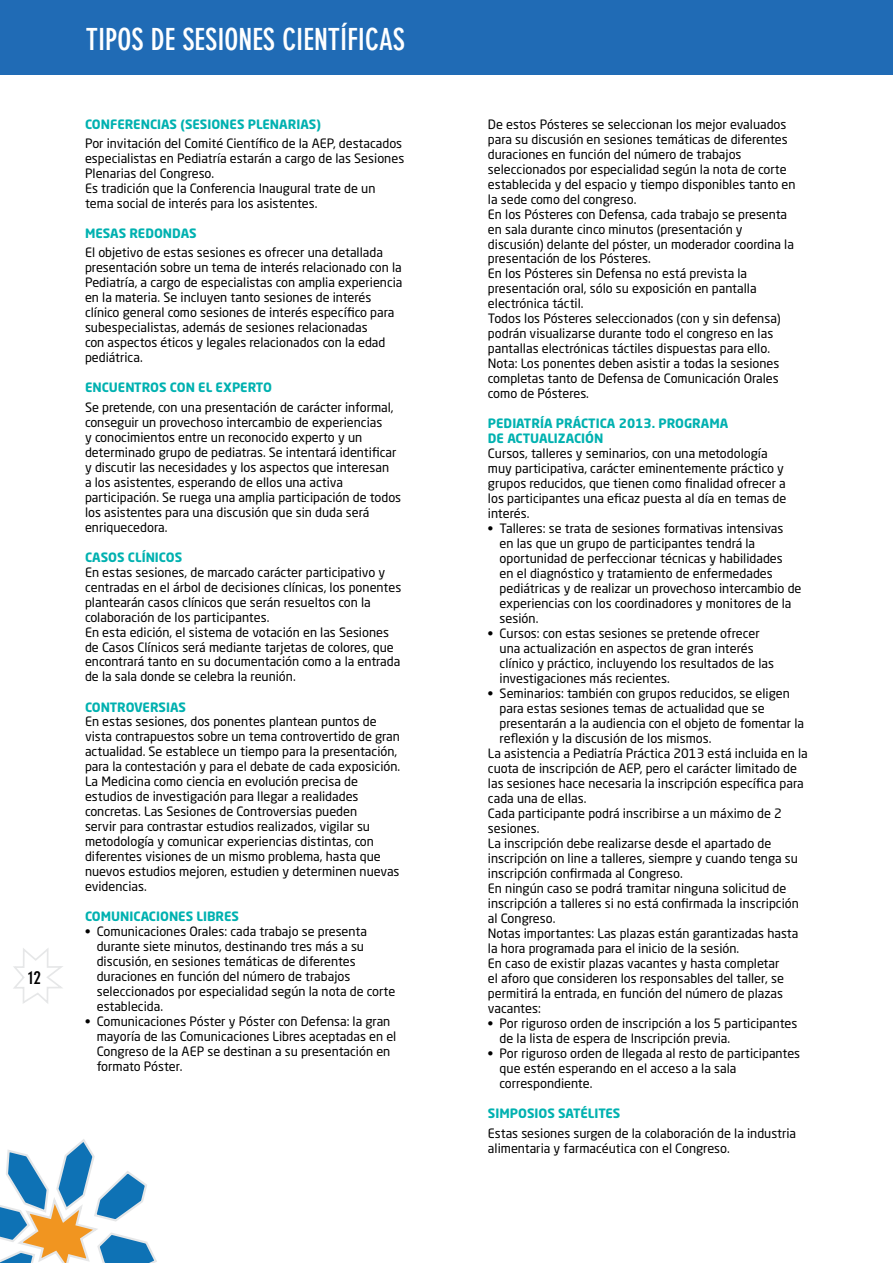
<style>
.page{position:relative;width:893px;height:1263px;background:#fff}
.page>*{position:absolute;margin:0;border:0;box-sizing:border-box;transform-origin:0 0}
.t1{font:700 condensed 30px "DIN Neuzeit Grotesk";color:#fff}
.t2{font:700 condensed 18px "DIN Neuzeit Grotesk";color:#000}
.t3{font:12.75px/15px "Neo Sans Std";color:#000}
.t4{font:700 12.75px/15px "Neo Sans Std";color:#00b1b0}
.s1{font-weight:700}
</style>
<div class="page">
<svg style="left:13px;top:948px;width:50px;height:56px"></svg>
<svg style="left:0;top:1139px;width:157px;height:124px"></svg>
<div style="left:0;top:0;width:893px;height:75px;background:#206bb5"></div>
<h2 class="t2" style="left:28px;top:967px;width:14px">12</h2>
<h1 class="t1" style="left:86px;top:22px;width:321px">TIPOS DE SESIONES CIENTÍFICAS</h1>
<p class="t4" style="left:85px;top:116px;width:237px">CONFERENCIAS (SESIONES PLENARIAS)</p>
<p class="t3" style="left:85px;top:136px;width:321px">Por invitación del Comité Científico de la AEP, destacados especialistas en Pediatría estarán a cargo de las Sesiones Plenarias del Congreso.<br>Es tradición que la Conferencia Inaugural trate de un tema social de interés para los asistentes.</p>
<p class="t4" style="left:85px;top:225px;width:113px">MESAS REDONDAS</p>
<p class="t3" style="left:85px;top:245px;width:319px">El objetivo de estas sesiones es ofrecer una detallada presentación sobre un tema de interés relacionado con la Pediatría, a cargo de especialistas con amplia experiencia en la materia. Se incluyen tanto sesiones de interés clínico general como sesiones de interés específico para subespecialistas, además de sesiones relacionadas<br>con aspectos éticos y legales relacionados con la edad pediátrica.</p>
<p class="t4" style="left:85px;top:380px;width:188px">ENCUENTROS CON EL EXPERTO</p>
<p class="t3" style="left:85px;top:399px;width:318px">Se pretende, con una presentación de carácter informal, conseguir un provechoso intercambio de experiencias<br>y conocimientos entre un reconocido experto y un determinado grupo de pediatras. Se intentará identificar y discutir las necesidades y los aspectos que interesan<br>a los asistentes, esperando de ellos una activa participación. Se ruega una amplia participación de todos los asistentes para una discusión que sin duda será enriquecedora.</p>
<p class="t4" style="left:85px;top:549px;width:99px">CASOS CLÍNICOS</p>
<p class="t3" style="left:85px;top:564px;width:318px">En estas sesiones, de marcado carácter participativo y centradas en el árbol de decisiones clínicas, los ponentes plantearán casos clínicos que serán resueltos con la colaboración de los participantes.<br>En esta edición, el sistema de votación en las Sesiones de Casos Clínicos será mediante tarjetas de colores, que encontrará tanto en su documentación como a la entrada de la sala donde se celebra la reunión.</p>
<p class="t4" style="left:85px;top:699px;width:103px">CONTROVERSIAS</p>
<p class="t3" style="left:85px;top:714px;width:317px">En estas sesiones, dos ponentes plantean puntos de vista contrapuestos sobre un tema controvertido de gran actualidad. Se establece un tiempo para la presentación, para la contestación y para el debate de cada exposición.<br>La Medicina como ciencia en evolución precisa de estudios de investigación para llegar a realidades concretas. Las Sesiones de Controversias pueden<br>servir para contrastar estudios realizados, vigilar su metodología y comunicar experiencias distintas, con diferentes visiones de un mismo problema, hasta que nuevos estudios mejoren, estudien y determinen nuevas evidencias.</p>
<p class="t4" style="left:85px;top:909px;width:155px">COMUNICACIONES LIBRES</p>
<p class="t3" style="left:97px;top:924px;width:300px;text-indent:-12px"><span class="s1">•</span> Comunicaciones Orales: cada trabajo se presenta durante siete minutos, destinando tres más a su discusión, en sesiones temáticas de diferentes duraciones en función del número de trabajos seleccionados por especialidad según la nota de corte establecida.</p>
<p class="t3" style="left:97px;top:1014px;width:301px;text-indent:-12px"><span class="s1">•</span> Comunicaciones Póster y Póster con Defensa: la gran mayoría de las Comunicaciones Libres aceptadas en el Congreso de la AEP se destinan a su presentación en formato Póster.</p>
<p class="t3" style="left:488px;top:116px;width:309px">De estos Pósteres se seleccionan los mejor evaluados para su discusión en sesiones temáticas de diferentes duraciones en función del número de trabajos seleccionados por especialidad según la nota de corte establecida y del espacio y tiempo disponibles tanto en la sede como del congreso.<br>En los Pósteres con Defensa, cada trabajo se presenta en sala durante cinco minutos (presentación y discusión) delante del póster, un moderador coordina la presentación de los Pósteres.<br>En los Pósteres sin Defensa no está prevista la presentación oral, sólo su exposición en pantalla electrónica táctil.<br>Todos los Pósteres seleccionados (con y sin defensa) podrán visualizarse durante todo el congreso en las pantallas electrónicas táctiles dispuestas para ello.<br>Nota: Los ponentes deben asistir a todas la sesiones completas tanto de Defensa de Comunicación Orales como de Pósteres.</p>
<p class="t4" style="left:488px;top:416px;width:242px">PEDIATRÍA PRÁCTICA 2013. PROGRAMA<br>DE ACTUALIZACIÓN</p>
<p class="t3" style="left:488px;top:446px;width:300px">Cursos, talleres y seminarios, con una metodología muy participativa, carácter eminentemente práctico y grupos reducidos, que tienen como finalidad ofrecer a los participantes una eficaz puesta al día en temas de interés.</p>
<p class="t3" style="left:500px;top:521px;width:303px;text-indent:-12px"><span class="s1">•</span> Talleres: se trata de sesiones formativas intensivas<br>en las que un grupo de participantes tendrá la oportunidad de perfeccionar técnicas y habilidades<br>en el diagnóstico y tratamiento de enfermedades pediátricas y de realizar un provechoso intercambio de experiencias con los coordinadores y monitores de la sesión.</p>
<p class="t3" style="left:500px;top:626px;width:276px;text-indent:-12px"><span class="s1">•</span> Cursos: con estas sesiones se pretende ofrecer una actualización en aspectos de gran interés clínico y práctico, incluyendo los resultados de las investigaciones más recientes.</p>
<p class="t3" style="left:488px;top:686px;width:303px"><span class="s1">•</span> Seminarios: también con grupos reducidos, se eligen</p>
<p class="t3" style="left:500px;top:701px;width:267px">para estas sesiones temas de actualidad que se</p>
<p class="t3" style="left:500px;top:716px;width:306px">presentarán a la audiencia con el objeto de fomentar la</p>
<p class="t3" style="left:500px;top:731px;width:213px">reflexión y la discusión de los mismos.</p>
<p class="t3" style="left:488px;top:746px;width:321px">La asistencia a Pediatría Práctica 2013 está incluida en la</p>
<p class="t3" style="left:488px;top:761px;width:310px">cuota de inscripción de AEP, pero el carácter limitado de</p>
<p class="t3" style="left:488px;top:776px;width:317px">las sesiones hace necesaria la inscripción específica para</p>
<p class="t3" style="left:488px;top:791px;width:100px">cada una de ellas.</p>
<p class="t3" style="left:488px;top:806px;width:295px">Cada participante podrá inscribirse a un máximo de 2</p>
<p class="t3" style="left:488px;top:821px;width:53px">sesiones.</p>
<p class="t3" style="left:488px;top:836px;width:285px">La inscripción debe realizarse desde el apartado de</p>
<p class="t3" style="left:488px;top:851px;width:312px">inscripción on line a talleres, siempre y cuando tenga su</p>
<p class="t3" style="left:488px;top:866px;width:196px">inscripción confirmada al Congreso.</p>
<p class="t3" style="left:488px;top:881px;width:300px">En ningún caso se podrá tramitar ninguna solicitud de</p>
<p class="t3" style="left:488px;top:896px;width:312px">inscripción a talleres si no está confirmada la inscripción</p>
<p class="t3" style="left:488px;top:911px;width:69px">al Congreso.</p>
<p class="t3" style="left:488px;top:926px;width:312px">Notas importantes: Las plazas están garantizadas hasta</p>
<p class="t3" style="left:488px;top:941px;width:253px">la hora programada para el inicio de la sesión.</p>
<p class="t3" style="left:488px;top:956px;width:293px">En caso de existir plazas vacantes y hasta completar</p>
<p class="t3" style="left:488px;top:971px;width:297px">el aforo que consideren los responsables del taller, se</p>
<p class="t3" style="left:488px;top:986px;width:297px">permitirá la entrada, en función del número de plazas</p>
<p class="t3" style="left:488px;top:1001px;width:54px">vacantes:</p>
<p class="t3" style="left:500px;top:1016px;width:299px;text-indent:-12px"><span class="s1">•</span> Por riguroso orden de inscripción a los 5 participantes de la lista de espera de Inscripción previa.</p>
<p class="t3" style="left:500px;top:1046px;width:302px;text-indent:-12px"><span class="s1">•</span> Por riguroso orden de llegada al resto de participantes que estén esperando en el acceso a la sala correspondiente.</p>
<p class="t4" style="left:488px;top:1106px;width:134px">SIMPOSIOS SATÉLITES</p>
<p class="t3" style="left:488px;top:1125px;width:310px">Estas sesiones surgen de la colaboración de la industria alimentaria y farmacéutica con el Congreso.</p>
</div>
